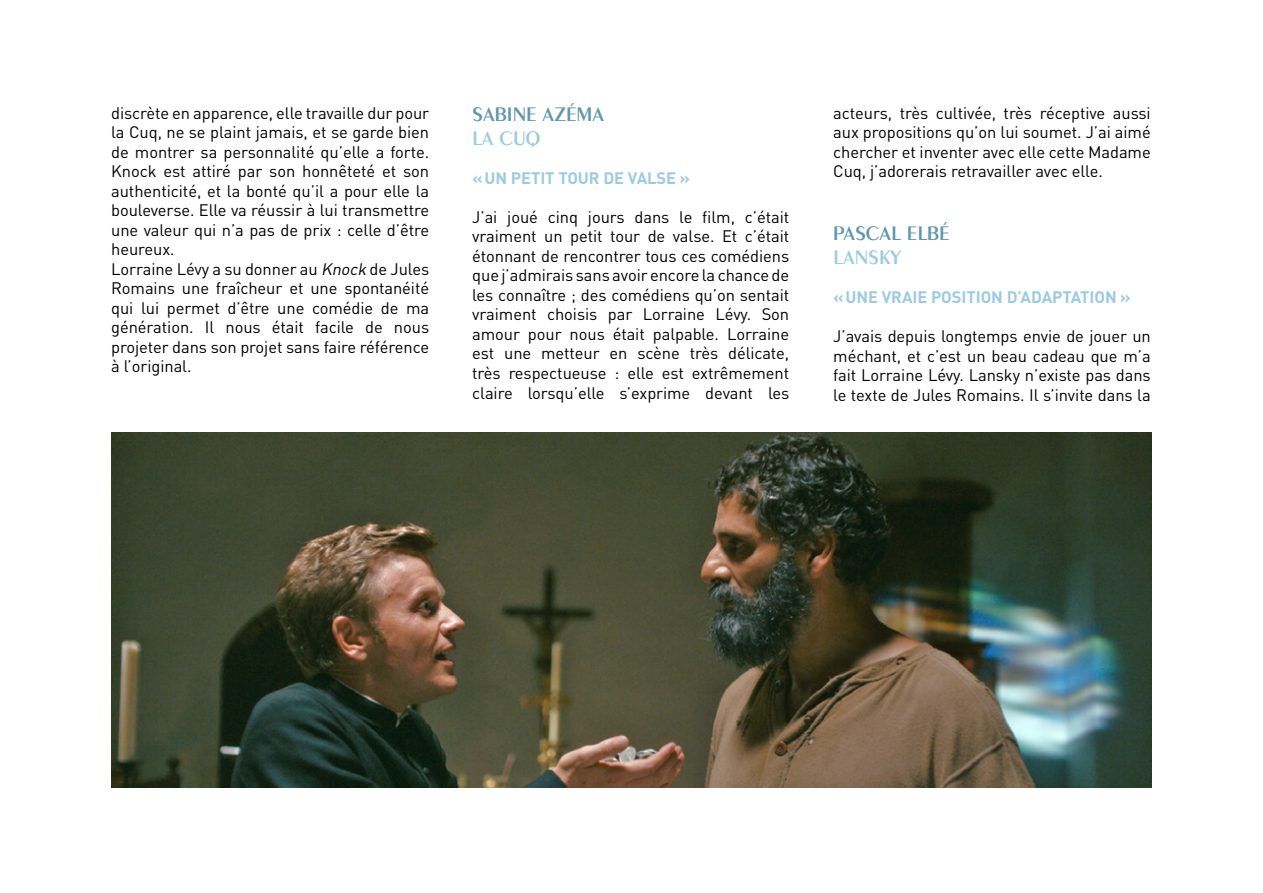
<style>
.page{position:relative;width:1263px;height:893px;background:#fff}
.page>*{position:absolute;margin:0;border:0;box-sizing:border-box;transform-origin:0 0}
.t1{font:600 21px "Peignot";color:#6097ac}
.t2{font:600 21px "Peignot";color:#9ccbe0}
.t3{font:16.5px/19.5px "DIN";letter-spacing:-.005em;color:#000;text-align:justify}
.t4{font:700 16.5px "DIN";letter-spacing:-.005em;color:#9ccbe0}
.s1{font-style:italic}
</style>
<div class="page">
<img style="left:111px;top:433px;width:1041px;height:355px">
<p class="t3" style="left:111px;top:103px;width:320px;text-align:left">discrète en apparence, elle travaille dur pour la Cuq, ne se plaint jamais, et se garde bien de montrer sa personnalité qu’elle a forte.<br>Knock est attiré par son honnêteté et son authenticité, et la bonté qu’il a pour elle la bouleverse. Elle va réussir à lui transmettre une valeur qui n’a pas de prix : celle d’être heureux.<br>Lorraine Lévy a su donner au <span class="s1">Knock</span> de Jules Romains une fraîcheur et une spontanéité qui lui permet d’être une comédie de ma génération. Il nous était facile de nous projeter dans son projet sans faire référence à l’original.</p>
<p class="t1" style="left:472px;top:102px;width:133px">SABINE AZÉMA</p>
<p class="t2" style="left:472px;top:126px;width:70px">LA CUQ</p>
<p class="t4" style="left:472px;top:167px;width:219px">«UN PETIT TOUR DE VALSE »</p>
<p class="t3" style="left:472px;top:207px;width:318px">J’ai joué cinq jours dans le film, c’était vraiment un petit tour de valse. Et c’était étonnant de rencontrer tous ces comédiens que j’admirais sans avoir encore la chance de les connaître ; des comédiens qu’on sentait vraiment choisis par Lorraine Lévy. Son amour pour nous était palpable. Lorraine est une metteur en scène très délicate, très respectueuse : elle est extrêmement claire lorsqu’elle s’exprime devant les</p>
<p class="t3" style="left:833px;top:103px;width:319px">acteurs, très cultivée, très réceptive aussi aux propositions qu’on lui soumet. J’ai aimé chercher et inventer avec elle cette Madame Cuq, j’adorerais retravailler avec elle.</p>
<p class="t1" style="left:833px;top:221px;width:118px">PASCAL ELBÉ</p>
<p class="t2" style="left:833px;top:245px;width:69px">LANSKY</p>
<p class="t4" style="left:833px;top:286px;width:299px">«UNE VRAIE POSITION D’ADAPTATION »</p>
<p class="t3" style="left:833px;top:326px;width:319px">J’avais depuis longtemps envie de jouer un méchant, et c’est un beau cadeau que m’a fait Lorraine Lévy. Lansky n’existe pas dans le texte de Jules Romains. Il s’invite dans la</p>
</div>
